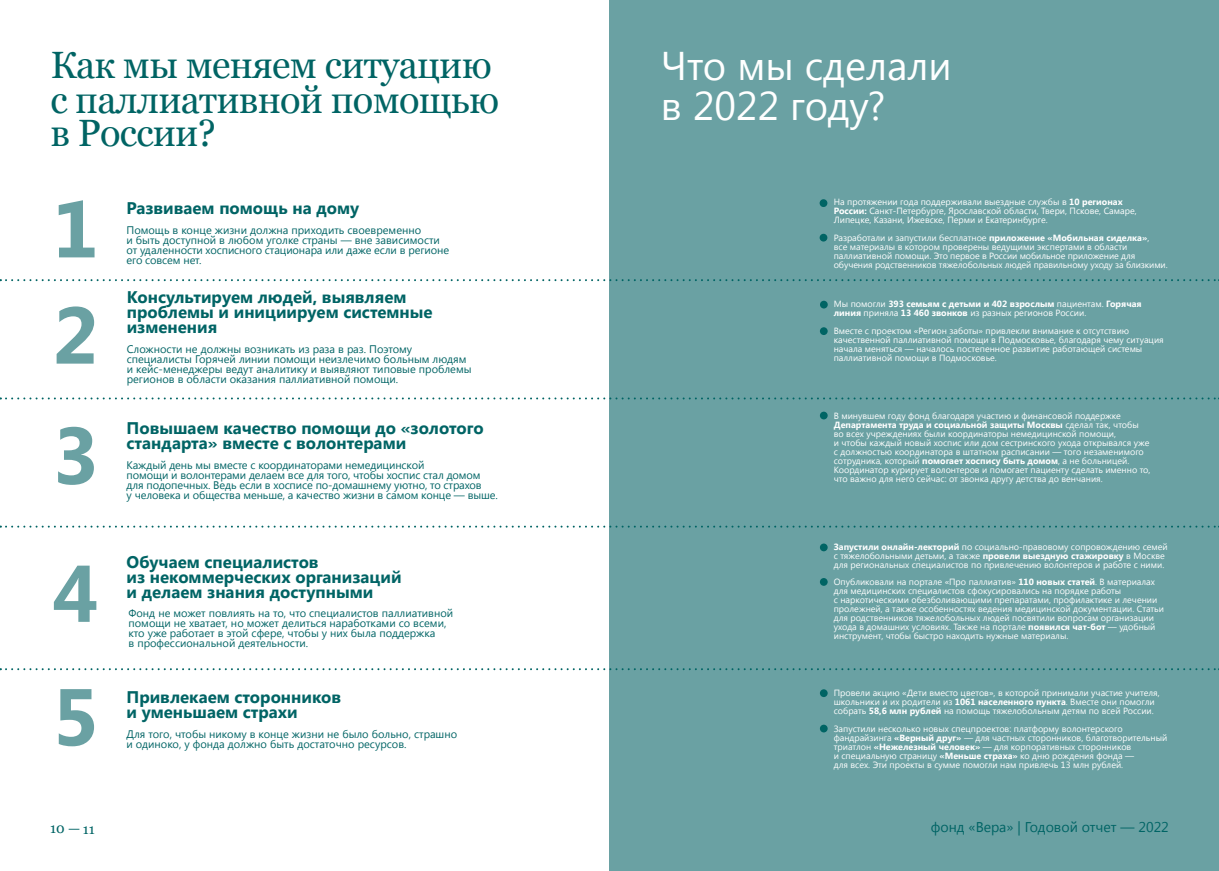
<style>
.page{position:relative;width:1219px;height:871px;background:#fff}
.page>*{position:absolute;margin:0;border:0;box-sizing:border-box;transform-origin:0 0}
.t1{font:700 80.2px/120.2px "Segoe UI";color:#6aa1a3}
.t2{font:40px/40px "Segoe UI";color:#fff}
.t3{font:38px/34.2px "Georgia";letter-spacing:-.02em;color:#006464}
.t4{font:700 16.8px/15px "Segoe UI";color:#006465}
.t5{font:14.1px "Segoe UI";color:#006465}
.t6{font:14px "Georgia";color:#006465}
.t7{font:11px/10px "Segoe UI";color:#006465}
.t8{font:9px/9px "Segoe UI";color:#fff}
.t9{font:700 9px/9px "Segoe UI";color:#fff}
.s1{font-size:14.1px}
.s2{font-weight:700}
.s3{font-weight:400}
</style>
<div class="page">
<div style="left:610px;top:0;width:609px;height:870px;background:#6aa1a3"></div>
<svg style="left:0;top:279px;width:1219px;height:2px"></svg>
<div style="left:820px;top:199px;width:7px;height:8px;background:#006464;border-radius:4px"></div>
<div style="left:820px;top:234px;width:7px;height:7px;background:#006464;border-radius:50%"></div>
<svg style="left:0;top:397px;width:1219px;height:2px"></svg>
<div style="left:820px;top:300px;width:8px;height:8px;background:#006464;border-radius:50%"></div>
<div style="left:820px;top:327px;width:8px;height:8px;background:#006464;border-radius:50%"></div>
<svg style="left:0;top:525px;width:1219px;height:2px"></svg>
<svg style="left:0;top:668px;width:1219px;height:2px"></svg>
<div style="left:820px;top:411px;width:8px;height:8px;background:#006464;border-radius:50%"></div>
<div style="left:820px;top:543px;width:8px;height:8px;background:#006464;border-radius:50%"></div>
<div style="left:820px;top:578px;width:8px;height:7px;background:#006464;border-radius:50%"></div>
<div style="left:820px;top:689px;width:8px;height:7px;background:#006464;border-radius:50%"></div>
<div style="left:820px;top:724px;width:8px;height:8px;background:#006464;border-radius:50%"></div>
<h3 class="t3" style="left:50px;top:46px;width:450px">Как мы меняем ситуацию с паллиативной помощью в России?</h3>
<h1 class="t1" style="left:52px;top:164px;width:48px">1</h1>
<h1 class="t1" style="left:52px;top:270px;width:48px">2<br>3</h1>
<h1 class="t1" style="left:52px;top:527px;width:48px;line-height:123.4px">4<br>5</h1>
<h3 class="t6" style="left:50px;top:818px;width:46px">10 <span class="s1">—</span> 11</h3>
<h3 class="t4" style="left:126px;top:200px;width:234px">Развиваем помощь на дому</h3>
<p class="t7" style="left:126px;top:224px;width:324px">Помощь в конце жизни должна приходить своевременно<br>и быть доступной в любом уголке страны — вне зависимости от удаленности хосписного стационара или даже если в регионе</p>
<p class="t7" style="left:126px;top:254px;width:77px">его совсем нет.</p>
<h3 class="t4" style="left:127px;top:288px;width:307px">Консультируем людей, выявляем проблемы и инициируем системные изменения</h3>
<p class="t7" style="left:127px;top:343px;width:346px">Сложности не должны возникать из раза в раз. Поэтому специалисты Горячей линии помощи неизлечимо больным людям и кейс-менеджеры ведут аналитику и выявляют типовые проблемы регионов в области оказания паллиативной помощи.</p>
<h3 class="t4" style="left:127px;top:419px;width:359px">Повышаем качество помощи до «золотого стандарта» вместе с волонтерами</h3>
<p class="t7" style="left:127px;top:459px;width:373px">Каждый день мы вместе с координаторами немедицинской<br>помощи и волонтерами делаем все для того, чтобы хоспис стал домом для подопечных. Ведь если в хосписе по-домашнему уютно, то страхов<br>у человека и общества меньше, а качество жизни в самом конце — выше.</p>
<h3 class="t4" style="left:127px;top:553px;width:276px">Обучаем специалистов<br>из некоммерческих организаций и делаем знания доступными</h3>
<p class="t7" style="left:129px;top:607px;width:326px">Фонд не может повлиять на то, что специалистов паллиативной помощи не хватает, но может делиться наработками со всеми, кто уже работает в этой сфере, чтобы у них была поддержка<br>в профессиональной деятельности.</p>
<h3 class="t4" style="left:126px;top:688px;width:216px">Привлекаем сторонников и уменьшаем страхи</h3>
<p class="t7" style="left:126px;top:728px;width:332px">Для того, чтобы никому в конце жизни не было больно, страшно и одиноко, у фонда должно быть достаточно ресурсов.</p>
<h2 class="t2" style="left:661px;top:44px;width:292px">Что мы сделали в 2022 году?</h2>
<p class="t8" style="left:834px;top:197px;width:304px">На протяжении года поддерживали выездные службы в <span class="s2">10 регионах<br>России:</span> Санкт-Петербурге, Ярославской области, Твери, Пскове, Самаре,<br>Липецке, Казани, Ижевске, Перми и Екатеринбурге.</p>
<p class="t8" style="left:834px;top:232px;width:335px">Разработали и запустили бесплатное <span class="s2">приложение «Мобильная сиделка»</span>,<br>все материалы в котором проверены ведущими экспертами в области паллиативной помощи. Это первое в России мобильное приложение для обучения родственников тяжелобольных людей правильному уходу за близкими.</p>
<p class="t9" style="left:834px;top:299px;width:309px"><span class="s3">Мы помогли</span> 393 семьям с детьми и 402 взрослым <span class="s3">пациентам.</span> Горячая линия <span class="s3">приняла</span> 13 460 звонков <span class="s3">из разных регионов России.</span></p>
<p class="t8" style="left:834px;top:326px;width:331px">Вместе с проектом «Регион заботы» привлекли внимание к отсутствию качественной паллиативной помощи в Подмосковье, благодаря чему ситуация начала меняться — началось постепенное развитие работающей системы паллиативной помощи в Подмосковье.</p>
<p class="t8" style="left:834px;top:410px;width:318px">В минувшем году фонд благодаря участию и финансовой поддержке <span class="s2">Департамента труда и социальной защиты Москвы</span> сделал так, чтобы во всех учреждениях были координаторы немедицинской помощи,<br>и чтобы каждый новый хоспис или дом сестринского ухода открывался уже с должностью координатора в штатном расписании — того незаменимого сотрудника, который <span class="s2">помогает хоспису быть домом</span>, а не больницей.<br>Координатор курирует волонтеров и помогает пациенту сделать именно то, что важно для него сейчас: от звонка другу детства до венчания.</p>
<p class="t8" style="left:834px;top:541px;width:335px"><span class="s2">Запустили онлайн-лекторий</span> по социально-правовому сопровождению семей с тяжелобольными детьми, а также <span class="s2">провели выездную стажировку</span> в Москве для региональных специалистов по привлечению волонтеров и работе с ними.</p>
<p class="t8" style="left:834px;top:576px;width:332px">Опубликовали на портале «Про паллиатив» <span class="s2">110 новых статей</span>. В материалах для медицинских специалистов сфокусировались на порядке работы<br>с наркотическими обезболивающими препаратами, профилактике и лечении пролежней, а также особенностях ведения медицинской документации. Статьи для родственников тяжелобольных людей посвятили вопросам организации ухода в домашних условиях. Также на портале <span class="s2">появился чат-бот</span> — удобный инструмент, чтобы быстро находить нужные материалы.</p>
<p class="t8" style="left:834px;top:688px;width:327px">Провели акцию «Дети вместо цветов», в которой принимали участие учителя, школьники и их родители из <span class="s2">1061 населенного пункта</span>. Вместе они помогли собрать <span class="s2">58,6 млн рублей</span> на помощь тяжелобольным детям по всей России.</p>
<p class="t8" style="left:834px;top:723px;width:335px">Запустили несколько новых спецпроектов: платформу волонтерского фандрайзинга <span class="s2">«Верный друг»</span> — для частных сторонников, благотворительный триатлон <span class="s2">«Нежелезный человек»</span> — для корпоративных сторонников<br>и специальную страницу <span class="s2">«Меньше страха»</span> ко дню рождения фонда —<br>для всех. Эти проекты в сумме помогли нам привлечь 13 млн рублей.</p>
<h3 class="t5" style="left:931px;top:817px;width:239px">фонд «Вера» | Годовой отчет — 2022</h3>
</div>
